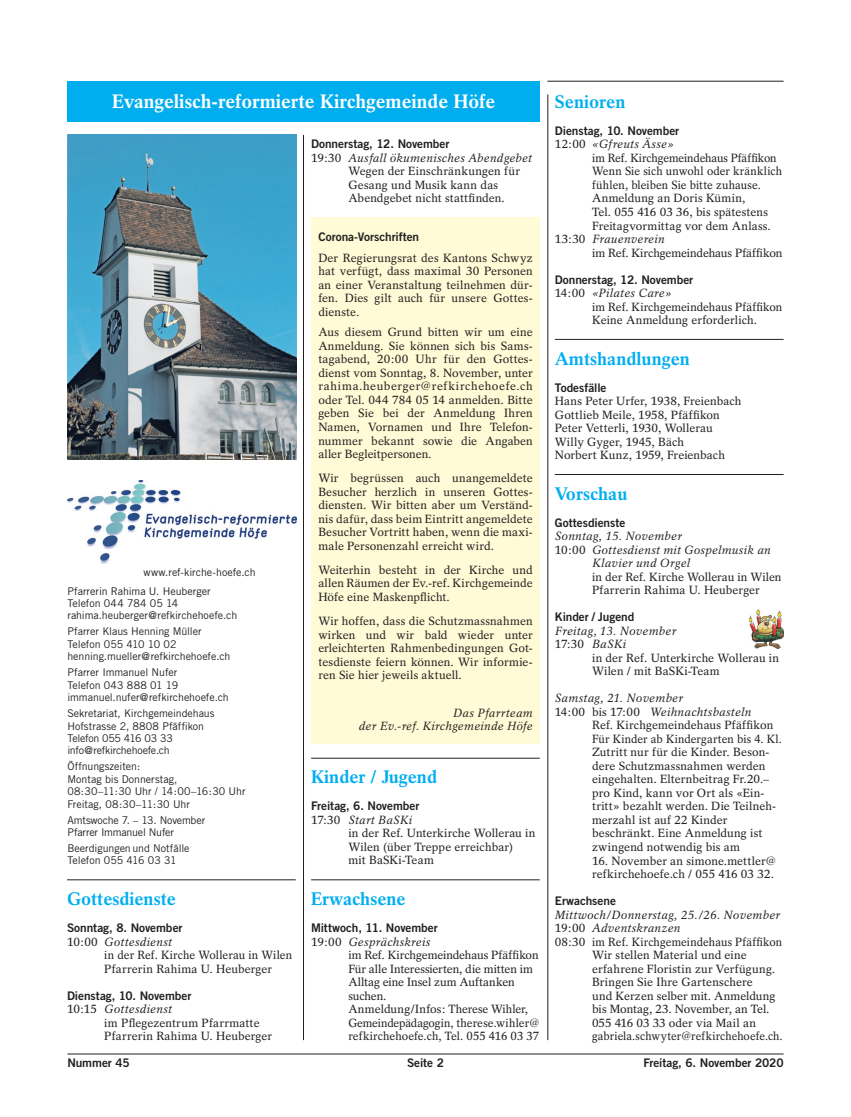
<style>
.page{position:relative;width:851px;height:1117px;background:#fff}
.page>*{position:absolute;margin:0;border:0;box-sizing:border-box;transform-origin:0 0}
.t1{font:700 19.38px "Rotation";color:#fff}
.t2{font:700 18.12px "Rotation";color:#00aeef}
.t3{font:11.88px/13.5px "Rotation";letter-spacing:.005em;color:#231f20}
.t4{font:italic 11.88px/13.5px "Rotation";letter-spacing:.02em;color:#231f20}
.t5{font:11.88px "Trade Gothic Bold Two";letter-spacing:-.005em;color:#231f20}
.t6{font:11.88px "Rotation";letter-spacing:.005em;color:#231f20;scale:.96 1}
.t7{font:11.88px "Rotation";letter-spacing:.005em;color:#231f20;scale:.95 1}
.t8{font:10.62px/12.4px "Trade Gothic";letter-spacing:-.005em;color:#231f20}
.s1{font-style:italic}
.s2{font-style:normal}
</style>
<div class="page">
<hr style="left:67px;top:1053px;width:716px;height:1px;background:#231f20">
<hr style="left:311px;top:757px;width:228px;height:1px;background:#231f20">
<hr style="left:311px;top:879px;width:228px;height:1px;background:#231f20">
<hr style="left:67px;top:879px;width:229px;height:1px;background:#231f20">
<hr style="left:303px;top:135px;width:1px;height:904px;background:#231f20">
<hr style="left:547px;top:94px;width:1px;height:945px;background:#231f20">
<div style="left:67px;top:81px;width:472px;height:40px;background:#00aeef"></div>
<img style="left:67px;top:135px;width:229px;height:324px">
<img style="left:67px;top:480px;width:229px;height:83px">
<hr style="left:547px;top:81px;width:236px;height:1px;background:#231f20">
<hr style="left:554px;top:339px;width:229px;height:1px;background:#231f20">
<hr style="left:554px;top:474px;width:229px;height:1px;background:#231f20">
<img style="left:749px;top:609px;width:34px;height:39px">
<div style="left:311px;top:217px;width:228px;height:527px;background:#fffbd6"></div>
<h1 class="t1" style="left:112px;top:90px;width:384px">Evangelisch-reformierte Kirchgemeinde Höfe</h1>
<p class="t8" style="left:67px;top:562px;width:190px;line-height:19px;text-indent:76px">www.ref-kirche-hoefe.ch<br>Pfarrerin Rahima U. Heuberger</p>
<p class="t8" style="left:67px;top:596px;width:171px">Telefon 044 784 05 14 rahima.heuberger@refkirchehoefe.ch</p>
<p class="t8" style="left:67px;top:625px;width:165px">Pfarrer Klaus Henning Müller<br>Telefon 055 410 10 02 henning.mueller@refkirchehoefe.ch</p>
<p class="t8" style="left:67px;top:666px;width:163px">Pfarrer Immanuel Nufer<br>Telefon 043 888 01 19 immanuel.nufer@refkirchehoefe.ch</p>
<p class="t8" style="left:67px;top:706px;width:149px">Sekretariat, Kirchgemeindehaus<br>Hofstrasse 2, 8808 Pfäffikon<br>Telefon 055 416 03 33 info@refkirchehoefe.ch</p>
<p class="t8" style="left:67px;top:760px;width:180px">Öffnungszeiten:<br>Montag bis Donnerstag,<br>08:30–11:30 Uhr / 14:00–16:30 Uhr<br>Freitag, 08:30–11:30 Uhr</p>
<p class="t8" style="left:67px;top:813px;width:139px">Amtswoche 7. – 13. November<br>Pfarrer Immanuel Nufer</p>
<p class="t8" style="left:67px;top:841px;width:124px">Beerdigungenund Notfälle<br>Telefon 055 416 03 31</p>
<h2 class="t2" style="left:67px;top:887px;width:110px">Gottesdienste</h2>
<p class="t5" style="left:67px;top:920px;width:117px">Sonntag, 8. November</p>
<p class="t3" style="left:104px;top:934px;width:189px;text-indent:-37px">10:00 <span class="s1">Gottesdienst<br></span>in der Ref. Kirche Wollerau in Wilen<br>Pfarrerin Rahima U. Heuberger</p>
<p class="t5" style="left:67px;top:987px;width:126px">Dienstag, 10. November</p>
<p class="t3" style="left:104px;top:1002px;width:169px;text-indent:-37px">10:15 <span class="s1">Gottesdienst<br></span>im Pflegezentrum Pfarrmatte<br>Pfarrerin Rahima U. Heuberger</p>
<p class="t5" style="left:311px;top:137px;width:140px">Donnerstag, 12. November</p>
<p class="t3" style="left:348px;top:151px;width:185px;text-indent:-37px">19:30 <span class="s1">Ausfall ökumenisches Abendgebet<br></span>Wegen der Einschränkungen für<br>Gesang und Musik kann das<br>Abendgebet nicht stattfinden.</p>
<p class="t5" style="left:318px;top:229px;width:102px">Corona-Vorschriften</p>
<p class="t3" style="left:318px;top:251px;width:216px;text-align:justify">Der Regierungsrat des Kantons Schwyz hat verfügt, dass maximal 30 Personen an einer Veranstaltung teilnehmen dür&shy;fen. Dies gilt auch für unsere Gottes&shy;dienste.</p>
<p class="t3" style="left:318px;top:325px;width:216px;text-align:justify">Aus diesem Grund bitten wir um eine Anmeldung. Sie können sich bis Sams&shy;tagabend, 20:00 Uhr für den Gottes&shy;dienst vom Sonntag, 8. November, unter rahima.heuberger@refkirchehoefe.ch oder Tel. 044 784 05 14 anmelden. Bitte geben Sie bei der Anmeldung Ihren Namen, Vornamen und Ihre Telefon&shy;nummer bekannt sowie die Angaben aller Begleitpersonen.</p>
<p class="t3" style="left:318px;top:471px;width:216px;text-align:justify">Wir begrüssen auch unangemeldete Besucher herzlich in unseren Gottes&shy;diensten. Wir bitten aber um Verständ&shy;nis dafür, dass beim Eintritt angemeldete Besucher Vortritt haben, wenn die maxi&shy;male Personenzahl erreicht wird.</p>
<p class="t3" style="left:318px;top:563px;width:216px;text-align:justify">Weiterhin besteht in der Kirche und allen Räumen der Ev.-ref. Kirchgemeinde Höfe eine Maskenpflicht.</p>
<p class="t3" style="left:318px;top:614px;width:216px;text-align:justify">Wir hoffen, dass die Schutzmassnahmen wirken und wir bald wieder unter erleichterten Rahmenbedingungen Got&shy;tesdienste feiern können. Wir informie&shy;ren Sie hier jeweils aktuell.</p>
<p class="t4" style="left:358px;top:706px;width:175px;text-align:right">Das Pfarrteam<br>der Ev.-ref. Kirchgemeinde Höfe</p>
<h2 class="t2" style="left:311px;top:766px;width:127px">Kinder / Jugend</h2>
<p class="t5" style="left:311px;top:798px;width:110px">Freitag, 6. November</p>
<p class="t3" style="left:348px;top:813px;width:188px;text-indent:-37px">17:30 <span class="s1">Start BaSKi<br></span>in der Ref. Unterkirche Wollerau in<br>Wilen (über Treppe erreichbar)<br>mit BaSKi-Team</p>
<h2 class="t2" style="left:311px;top:887px;width:96px">Erwachsene</h2>
<p class="t5" style="left:311px;top:920px;width:128px">Mittwoch, 11. November</p>
<p class="t3" style="left:348px;top:934px;width:192px;text-indent:-37px">19:00 <span class="s1">Gesprächskreis<br></span>im Ref. Kirchgemeindehaus Pfäffikon<br>Für alle Interessierten, die mitten im<br>Alltag eine Insel zum Auftanken suchen.<br>Anmeldung/Infos: Therese Wihler,<br>Gemeindepädagogin, therese.wihler@ refkirchehoefe.ch, Tel. 055 416 03 37</p>
<h2 class="t2" style="left:554px;top:91px;width:72px">Senioren</h2>
<p class="t5" style="left:554px;top:123px;width:126px">Dienstag, 10. November</p>
<p class="t4" style="left:554px;top:138px;width:120px"><span class="s2">12:00</span> «Gfreuts Ässe»</p>
<p class="t3" style="left:592px;top:151px;width:186px">im Ref. Kirchgemeindehaus Pfäffikon</p>
<p class="t6" style="left:592px;top:164px;width:199px">Wenn Sie sich unwohl oder kränklich</p>
<p class="t6" style="left:592px;top:178px;width:177px">fühlen, bleiben Sie bitte zuhause.</p>
<p class="t3" style="left:592px;top:192px;width:155px">Anmeldung an Doris Kümin,</p>
<p class="t3" style="left:592px;top:205px;width:177px">Tel. 055 416 03 36, bis spätestens</p>
<p class="t3" style="left:592px;top:219px;width:180px">Freitagvormittag vor dem Anlass.</p>
<p class="t4" style="left:554px;top:232px;width:111px"><span class="s2">13:30</span> Frauenverein</p>
<p class="t3" style="left:592px;top:246px;width:192px">im Ref. Kirchgemeindehaus Pfäffikon</p>
<p class="t5" style="left:554px;top:272px;width:140px">Donnerstag, 12. November</p>
<p class="t3" style="left:592px;top:286px;width:192px;text-indent:-37px">14:00 <span class="s1">«Pilates Care»<br></span>im Ref. Kirchgemeindehaus Pfäffikon<br>Keine Anmeldung erforderlich.</p>
<h2 class="t2" style="left:554px;top:347px;width:136px">Amtshandlungen</h2>
<p class="t5" style="left:554px;top:380px;width:53px">Todesfälle</p>
<p class="t3" style="left:554px;top:394px;width:188px">Hans Peter Urfer, 1938, Freienbach<br>Gottlieb Meile, 1958, Pfäffikon<br>Peter Vetterli, 1930, Wollerau<br>Willy Gyger, 1945, Bäch<br>Norbert Kunz, 1959, Freienbach</p>
<h2 class="t2" style="left:554px;top:482px;width:74px">Vorschau</h2>
<p class="t5" style="left:554px;top:515px;width:72px">Gottesdienste</p>
<p class="t4" style="left:554px;top:529px;width:129px">Sonntag, 15. November</p>
<p class="t4" style="left:554px;top:543px;width:217px"><span class="s2">10:00</span> Gottesdienst mit Gospelmusik an</p>
<p class="t4" style="left:592px;top:556px;width:99px">Klavier und Orgel</p>
<p class="t3" style="left:592px;top:570px;width:191px">in der Ref. Kirche Wollerau in Wilen<br>Pfarrerin Rahima U. Heuberger</p>
<p class="t5" style="left:554px;top:609px;width:81px">Kinder / Jugend</p>
<p class="t4" style="left:554px;top:624px;width:123px">Freitag, 13. November<br><span class="s2">17:30</span> BaSKi</p>
<p class="t3" style="left:592px;top:651px;width:188px">in der Ref. Unterkirche Wollerau in<br>Wilen / mit BaSKi-Team</p>
<p class="t4" style="left:554px;top:691px;width:130px">Samstag, 21. November</p>
<p class="t4" style="left:554px;top:705px;width:198px"><span class="s2">14:00 bis 17:00</span> Weihnachtsbasteln</p>
<p class="t3" style="left:592px;top:718px;width:183px">Ref. Kirchgemeindehaus Pfäffikon</p>
<p class="t6" style="left:592px;top:731px;width:199px">Für Kinder ab Kindergarten bis 4. Kl.</p>
<p class="t3" style="left:592px;top:745px;width:179px">Zutritt nur für die Kinder. Beson-</p>
<p class="t3" style="left:592px;top:759px;width:175px">dere Schutzmassnahmen werden</p>
<p class="t3" style="left:592px;top:772px;width:178px">eingehalten. Elternbeitrag Fr.20.–</p>
<p class="t3" style="left:592px;top:786px;width:174px">pro Kind, kann vor Ort als «Ein-</p>
<p class="t3" style="left:592px;top:799px;width:185px">tritt» bezahlt werden. Die Teilneh-</p>
<p class="t3" style="left:592px;top:813px;width:137px">merzahl ist auf 22 Kinder</p>
<p class="t3" style="left:592px;top:826px;width:172px">beschränkt. Eine Anmeldung ist</p>
<p class="t3" style="left:592px;top:840px;width:149px">zwingend notwendig bis am</p>
<p class="t3" style="left:592px;top:853px;width:185px">16. November an simone.mettler@ refkirchehoefe.ch / 055 416 03 32.</p>
<p class="t5" style="left:554px;top:893px;width:63px">Erwachsene</p>
<p class="t4" style="left:554px;top:907px;width:227px">Mittwoch/Donnerstag, 25./26. November</p>
<p class="t4" style="left:554px;top:921px;width:127px"><span class="s2">19:00</span> Adventskranzen</p>
<p class="t3" style="left:554px;top:934px;width:229px">08:30 im Ref. Kirchgemeindehaus Pfäffikon</p>
<p class="t3" style="left:592px;top:948px;width:156px">Wir stellen Material und eine</p>
<p class="t3" style="left:592px;top:961px;width:184px">erfahrene Floristin zur Verfügung.</p>
<p class="t3" style="left:592px;top:975px;width:162px">Bringen Sie Ihre Gartenschere</p>
<p class="t3" style="left:592px;top:988px;width:185px">und Kerzen selber mit. Anmeldung</p>
<p class="t3" style="left:592px;top:1002px;width:179px">bis Montag, 23. November, an Tel.</p>
<p class="t3" style="left:592px;top:1015px;width:165px">055 416 03 33 oder via Mail an</p>
<p class="t7" style="left:592px;top:1028px;width:202px">gabriela.schwyter@refkirchehoefe.ch.</p>
<p class="t5" style="left:67px;top:1055px;width:64px">Nummer 45</p>
<p class="t5" style="left:407px;top:1055px;width:38px">Seite 2</p>
<p class="t5" style="left:643px;top:1055px;width:142px">Freitag, 6. November 2020</p>
</div>
